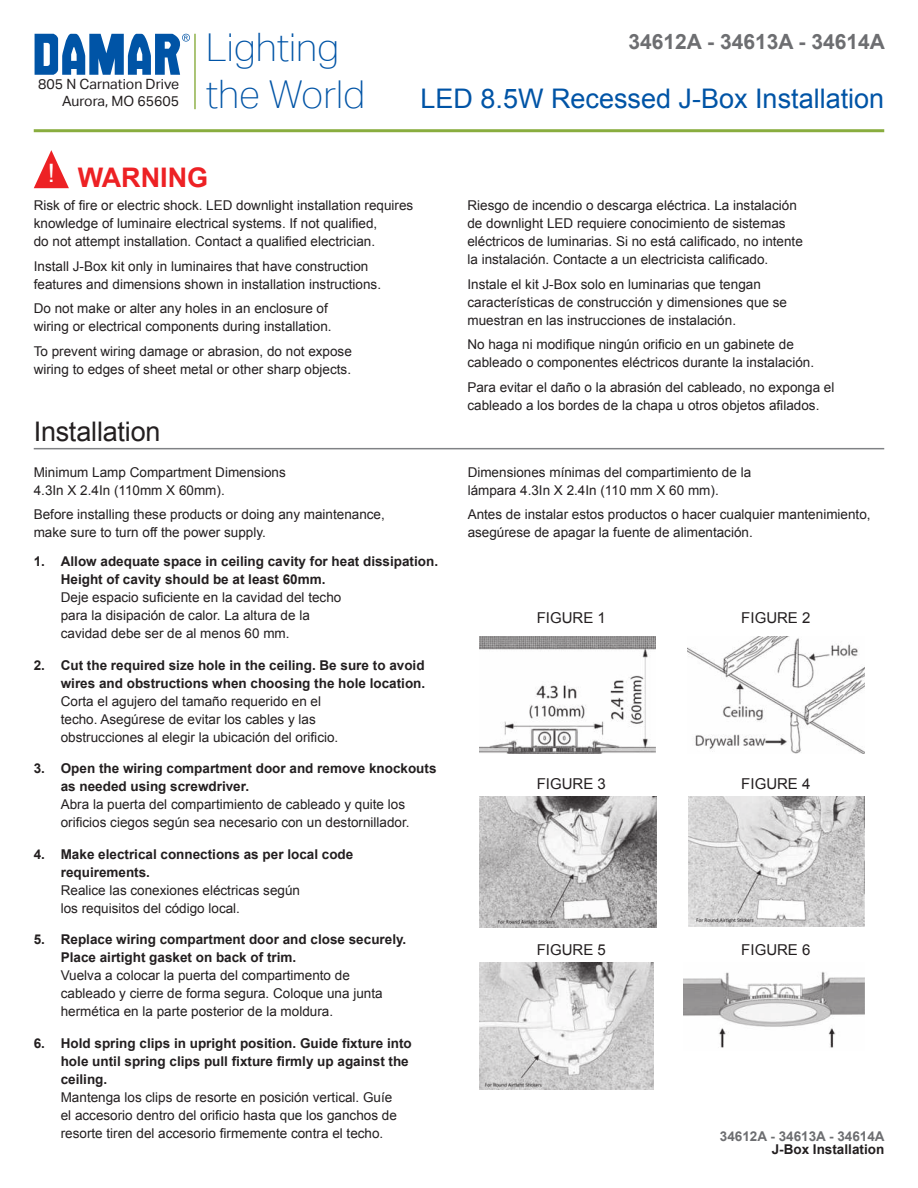
<style>
.page{position:relative;width:918px;height:1188px;background:#fff}
.page>*{position:absolute;margin:0;border:0;box-sizing:border-box;transform-origin:0 0}
.t1{font:100 38.4px/46px "Aktiv Grotesk";color:#0054a6}
.t2{font:27px "Arial";color:#0054a6}
.t3{font:27px "Arial";letter-spacing:-.01em;color:#231f20}
.t4{font:700 27px "Arial";color:#ed2124}
.t5{font:700 21px "Arial";color:#6d6e71}
.t6{font:15px "Arial";color:#231f20}
.t7{font:14.1px/17px "Aktiv Grotesk";color:#231f20;text-align:right}
.t8{font:13.5px/18px "Arial";color:#231f20}
.t9{font:700 13.5px/18px "Arial";color:#231f20}
.t10{font:700 13.5px "Arial";color:#6d6e71}
</style>
<div class="page">
<svg style="left:34px;top:150px;width:35px;height:38px"></svg>
<hr style="left:194px;top:34px;width:2px;height:75px;background:#89ad3f">
<hr style="left:34px;top:129px;width:850px;height:3px;background:#89ad3f">
<img style="left:479px;top:637px;width:177px;height:117px">
<img style="left:688px;top:637px;width:176px;height:117px">
<img style="left:479px;top:797px;width:177px;height:130px">
<img style="left:688px;top:797px;width:176px;height:130px">
<img style="left:479px;top:963px;width:174px;height:126px">
<img style="left:684px;top:972px;width:180px;height:76px">
<svg style="left:35px;top:34px;width:155px;height:41px"></svg>
<hr style="left:34px;top:448px;width:850px;height:1px;background:#808285">
<h3 class="t5" style="left:629px;top:34px;width:258px">34612A - 34613A - 34614A</h3>
<h1 class="t1" style="left:206px;top:28px;width:161px">Lighting the World</h1>
<p class="t7" style="left:38px;top:76px;width:143px">805 N Carnation Drive<br>Aurora, MO 65605</p>
<h2 class="t2" style="left:421px;top:81px;width:465px">LED 8.5W Recessed J-Box Installation</h2>
<h2 class="t4" style="left:48px;top:167px;width:162px"><sup>!</sup> WARNING</h2>
<p class="t8" style="left:34px;top:196px;width:381px">Risk of fire or electric shock. LED downlight installation requires knowledge of luminaire electrical systems. If not qualified,<br>do not attempt installation. Contact a qualified electrician.</p>
<p class="t8" style="left:34px;top:257px;width:349px">Install J-Box kit only in luminaires that have construction features and dimensions shown in installation instructions.</p>
<p class="t8" style="left:34px;top:300px;width:299px">Do not make or alter any holes in an enclosure of wiring or electrical components during installation.</p>
<p class="t8" style="left:34px;top:342px;width:320px">To prevent wiring damage or abrasion, do not expose wiring to edges of sheet metal or other sharp objects.</p>
<h2 class="t3" style="left:34px;top:414px;width:128px">Installation</h2>
<p class="t8" style="left:34px;top:463px;width:254px">Minimum Lamp Compartment Dimensions<br>4.3In X 2.4In (110mm X 60mm).</p>
<p class="t8" style="left:34px;top:506px;width:353px">Before installing these products or doing any maintenance, make sure to turn off the power supply.</p>
<p class="t9" style="left:61px;top:554px;width:379px;text-indent:-27px">1. Allow adequate space in ceiling cavity for heat dissipation.<br>Height of cavity should be at least 60mm.</p>
<p class="t8" style="left:61px;top:588px;width:282px">Deje espacio suficiente en la cavidad del techo para la disipación de calor. La altura de la cavidad debe ser de al menos 60 mm.</p>
<p class="t9" style="left:34px;top:657px;width:393px;text-align:right">2. Cut the required size hole in the ceiling. Be sure to avoid wires and obstructions when choosing the hole location.</p>
<p class="t8" style="left:61px;top:692px;width:279px">Corta el agujero del tamaño requerido en el techo. Asegúrese de evitar los cables y las obstrucciones al elegir la ubicación del orificio.</p>
<p class="t9" style="left:61px;top:761px;width:377px;text-indent:-27px">3. Open the wiring compartment door and remove knockouts as needed using screwdriver.</p>
<p class="t8" style="left:61px;top:795px;width:350px">Abra la puerta del compartimiento de cableado y quite los orificios ciegos según sea necesario con un destornillador.</p>
<p class="t9" style="left:61px;top:846px;width:294px;text-indent:-27px">4. Make electrical connections as per local code requirements.</p>
<p class="t8" style="left:61px;top:881px;width:241px">Realice las conexiones eléctricas según los requisitos del código local.</p>
<p class="t9" style="left:61px;top:932px;width:347px;text-indent:-27px">5. Replace wiring compartment door and close securely.<br>Place airtight gasket on back of trim.</p>
<p class="t8" style="left:61px;top:966px;width:323px">Vuelva a colocar la puerta del compartimento de cableado y cierre de forma segura. Coloque una junta hermética en la parte posterior de la moldura.</p>
<p class="t9" style="left:61px;top:1035px;width:353px;text-indent:-27px">6. Hold spring clips in upright position. Guide fixture into hole until spring clips pull fixture firmly up against the ceiling.</p>
<p class="t8" style="left:61px;top:1088px;width:338px">Mantenga los clips de resorte en posición vertical. Guíe el accesorio dentro del orificio hasta que los ganchos de resorte tiren del accesorio firmemente contra el techo.</p>
<p class="t8" style="left:467px;top:196px;width:337px">Riesgo de incendio o descarga eléctrica. La instalación de downlight LED requiere conocimiento de sistemas eléctricos de luminarias. Si no está calificado, no intente la instalación. Contacte a un electricista calificado.</p>
<p class="t8" style="left:467px;top:275px;width:321px">Instale el kit J-Box solo en luminarias que tengan características de construcción y dimensiones que se muestran en las instrucciones de instalación.</p>
<p class="t8" style="left:467px;top:336px;width:348px">No haga ni modifique ningún orificio en un gabinete de cableado o componentes eléctricos durante la instalación.</p>
<p class="t8" style="left:467px;top:378px;width:368px">Para evitar el daño o la abrasión del cableado, no exponga el cableado a los bordes de la chapa u otros objetos afilados.</p>
<p class="t8" style="left:468px;top:463px;width:285px">Dimensiones mínimas del compartimiento de la lámpara 4.3In X 2.4In (110 mm X 60 mm).</p>
<p class="t8" style="left:468px;top:506px;width:404px">Antes de instalar estos productos o hacer cualquier mantenimiento, asegúrese de apagar la fuente de alimentación.</p>
<p class="t6" style="left:537px;top:608px;width:71px">FIGURE 1</p>
<p class="t6" style="left:741px;top:608px;width:71px">FIGURE 2</p>
<p class="t6" style="left:537px;top:774px;width:71px">FIGURE 3</p>
<p class="t6" style="left:741px;top:774px;width:71px">FIGURE 4</p>
<p class="t6" style="left:537px;top:940px;width:71px">FIGURE 5</p>
<p class="t6" style="left:741px;top:940px;width:71px">FIGURE 6</p>
<p class="t10" style="left:720px;top:1131px;width:166px">34612A - 34613A - 34614A</p>
<p class="t9" style="left:772px;top:1142px;width:114px">J-Box Installation</p>
</div>
